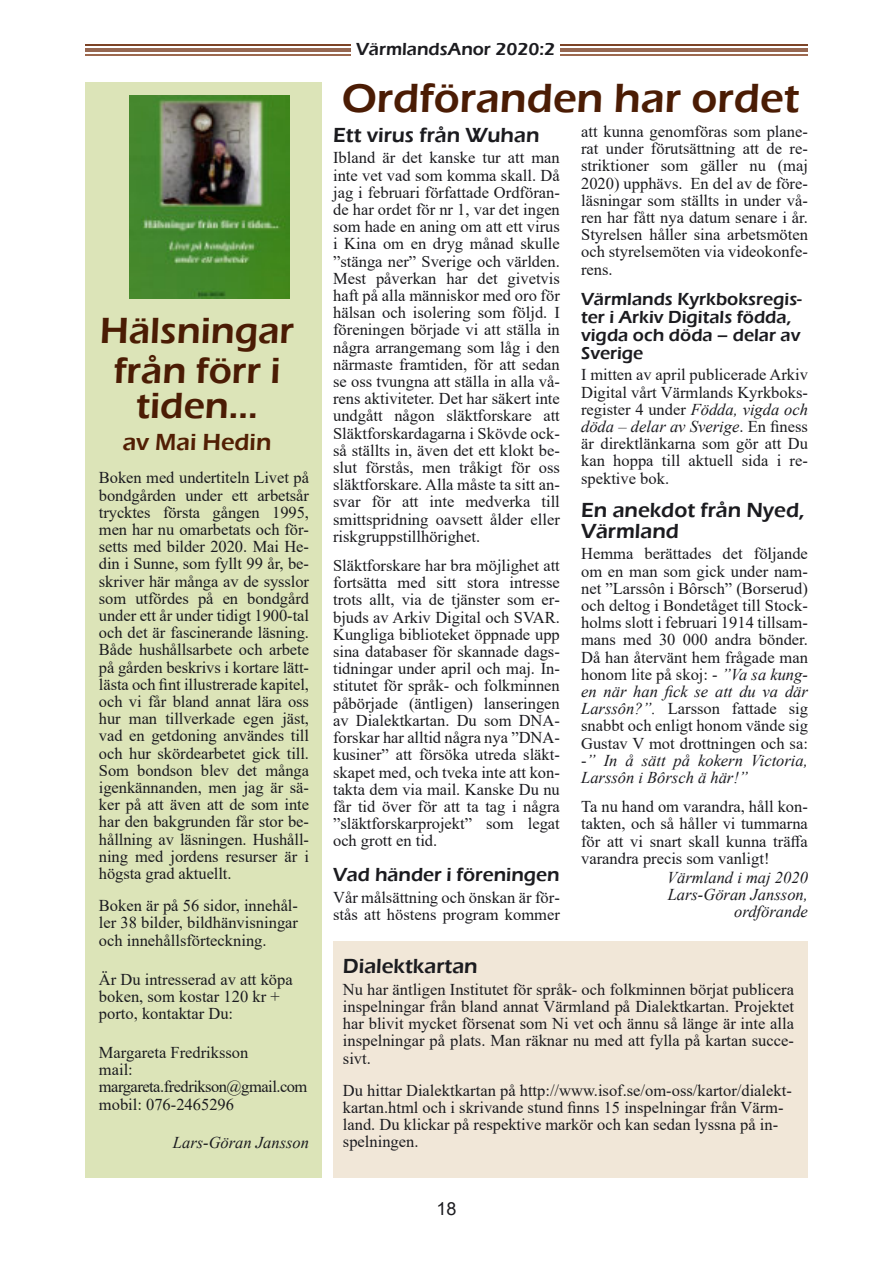
<style>
.page{position:relative;width:893px;height:1263px;background:#fff}
.page>*{position:absolute;margin:0;border:0;box-sizing:border-box;transform-origin:0 0}
.t1{font:600 42px "Eras ITC";color:#4b1c04}
.t2{font:600 37.5px/40.5px "Eras ITC";color:#4b1c04;text-align:center}
.t3{font:600 24px "Eras ITC";color:#521f04}
.t4{font:600 21px/21px "Eras ITC";color:#1b1b1f}
.t5{font:600 19.5px "Eras ITC";color:#1b1b1f}
.t6{font:600 18px/18px "Eras ITC";color:#1b1b1f}
.t7{font:18px "Arial";color:#1b1b1f}
.t8{font:16.5px/17.2px "Times New Roman";color:#1b1b1f;text-align:justify}
.t9{font:italic 16.5px/17.2px "Times New Roman";color:#1b1b1f;text-align:right}
.s1{font-style:italic}
</style>
<div class="page">
<hr style="left:85px;top:48px;width:723px;height:3px;background:#966751">
<hr style="left:85px;top:44px;width:723px;height:1px;background:#7d4326">
<hr style="left:85px;top:54px;width:723px;height:1px;background:#9d694f">
<div style="left:351px;top:34px;width:209px;height:34px;background:#fff"></div>
<div style="left:85px;top:82px;width:237px;height:1096px;background:#dce4b8"></div>
<div style="left:333px;top:942px;width:475px;height:236px;background:#f1e7d8"></div>
<img style="left:129px;top:96px;width:160px;height:203px">
<h2 class="t2" style="left:100px;top:314px;width:196px">Hälsningar från förr i</h2>
<h2 class="t2" style="left:136px;top:389px;width:123px">tiden…</h2>
<h3 class="t3" style="left:123px;top:433px;width:150px">av Mai Hedin</h3>
<p class="t8" style="left:99px;top:471px;width:212px">Boken med undertiteln Livet på bondgården under ett arbetsår trycktes första gången 1995, men har nu omarbetats och för‐ setts med bilder 2020. Mai He‐ din i Sunne, som fyllt 99 år, be‐ skriver här många av de sysslor som utfördes på en bondgård under ett år under tidigt 1900-tal och det är fascinerande läsning.<br>Både hushållsarbete och arbete på gården beskrivs i kortare lätt‐ lästa och fint illustrerade kapitel, och vi får bland annat lära oss hur man tillverkade egen jäst, vad en getdoning användes till och hur skördearbetet gick till.<br>Som bondson blev det många igenkännanden, men jag är sä‐ ker på att även att de som inte har den bakgrunden får stor be‐ hållning av läsningen. Hushåll‐ ning med jordens resurser är i högsta grad aktuellt.</p>
<p class="t8" style="left:99px;top:899px;width:201px">Boken är på 56 sidor, innehål‐ ler 38 bilder, bildhänvisningar och innehållsförteckning.</p>
<p class="t8" style="left:99px;top:972px;width:195px;text-align:left">Är Du intresserad av att köpa boken, som kostar 120 kr + porto, kontaktar Du:</p>
<p class="t8" style="left:99px;top:1045px;width:210px;text-align:left">Margareta Fredriksson<br>mail: margareta.fredrikson@gmail.com mobil: 076-2465296</p>
<p class="t9" style="left:173px;top:1136px;width:138px">Lars-Göran Jansson</p>
<p class="t6" style="left:356px;top:42px;width:200px">VärmlandsAnor 2020:2</p>
<h1 class="t1" style="left:342px;top:83px;width:459px">Ordföranden har ordet</h1>
<p class="t8" style="left:581px;top:124px;width:228px">att kunna genomföras som plane‐ rat under förutsättning att de re‐ striktioner som gäller nu (maj 2020) upphävs. En del av de före‐ läsningar som ställts in under vå‐ ren har fått nya datum senare i år.<br>Styrelsen håller sina arbetsmöten och styrelsemöten via videokonfe‐ rens.</p>
<p class="t6" style="left:581px;top:292px;width:222px">Värmlands Kyrkboksregis&shy;ter i Arkiv Digitals födda, vigda och döda – delar av<br>Sverige</p>
<p class="t8" style="left:581px;top:368px;width:228px">I mitten av april publicerade Arkiv Digital vårt Värmlands Kyrkboks‐ register 4 under <span class="s1">Födda, vigda och döda – delar av Sverige</span>. En finess är direktlänkarna som gör att Du kan hoppa till aktuell sida i re‐ spektive bok.</p>
<p class="t4" style="left:581px;top:501px;width:225px">En anekdot från Nyed,<br>Värmland</p>
<p class="t8" style="left:581px;top:547px;width:228px">Hemma berättades det följande om en man som gick under nam‐ net ”Larssôn i Bôrsch” (Borserud) och deltog i Bondetåget till Stock‐ holms slott i februari 1914 tillsam‐ mans med 30 000 andra bönder.<br>Då han återvänt hem frågade man honom lite på skoj: - <span class="s1">”Va sa kung‐ en när han fick se att du va där Larssôn?”.</span> Larsson fattade sig snabbt och enligt honom vände sig Gustav V mot drottningen och sa: -<span class="s1">” In å sätt på kokern Victoria, Larssôn i Bôrsch ä här!”</span></p>
<p class="t8" style="left:581px;top:800px;width:228px">Ta nu hand om varandra, håll kon‐ takten, och så håller vi tummarna för att vi snart skall kunna träffa varandra precis som vanligt!</p>
<p class="t9" style="left:667px;top:870px;width:142px">Värmland i maj 2020<br>Lars-Göran Jansson, ordförande</p>
<p class="t4" style="left:333px;top:126px;width:208px">Ett virus från Wuhan</p>
<p class="t8" style="left:333px;top:151px;width:228px">Ibland är det kanske tur att man inte vet vad som komma skall. Då jag i februari författade Ordföran‐ de har ordet för nr 1, var det ingen som hade en aning om att ett virus i Kina om en dryg månad skulle ”stänga ner” Sverige och världen.<br>Mest påverkan har det givetvis haft på alla människor med oro för hälsan och isolering som följd. I föreningen började vi att ställa in några arrangemang som låg i den närmaste framtiden, för att sedan se oss tvungna att ställa in alla vå‐ rens aktiviteter. Det har säkert inte undgått någon släktforskare att Släktforskardagarna i Skövde ock‐ så ställts in, även det ett klokt be‐ slut förstås, men tråkigt för oss släktforskare. Alla måste ta sitt an‐ svar för att inte medverka till smittspridning oavsett ålder eller riskgruppstillhörighet.</p>
<p class="t8" style="left:333px;top:558px;width:228px">Släktforskare har bra möjlighet att fortsätta med sitt stora intresse trots allt, via de tjänster som er‐ bjuds av Arkiv Digital och SVAR.<br>Kungliga biblioteket öppnade upp sina databaser för skannade dags‐ tidningar under april och maj. In‐ stitutet för språk- och folkminnen påbörjade (äntligen) lanseringen av Dialektkartan. Du som DNA&shy;forskar har alltid några nya ”DNA&shy;kusiner” att försöka utreda släkt‐ skapet med, och tveka inte att kon‐ takta dem via mail. Kanske Du nu får tid över för att ta tag i några ”släktforskarprojekt” som legat och grott en tid.</p>
<p class="t5" style="left:333px;top:867px;width:228px">Vad händer i föreningen</p>
<p class="t8" style="left:333px;top:890px;width:228px">Vår målsättning och önskan är för‐ stås att höstens program kommer</p>
<p class="t4" style="left:343px;top:958px;width:136px">Dialektkartan</p>
<p class="t8" style="left:343px;top:982px;width:453px">Nu har äntligen Institutet för språk- och folkminnen börjat publicera inspelningar från bland annat Värmland på Dialektkartan. Projektet har blivit mycket försenat som Ni vet och ännu så länge är inte alla inspelningar på plats. Man räknar nu med att fylla på kartan succe‐ sivt.</p>
<p class="t8" style="left:343px;top:1083px;width:450px;text-align:left">Du hittar Dialektkartan på http://www.isof.se/om-oss/kartor/dialekt‐ kartan.html och i skrivande stund finns 15 inspelningar från Värm‐ land. Du klickar på respektive markör och kan sedan lyssna på in‐ spelningen.</p>
<p class="t7" style="left:436px;top:1202px;width:22px">18</p>
</div>
